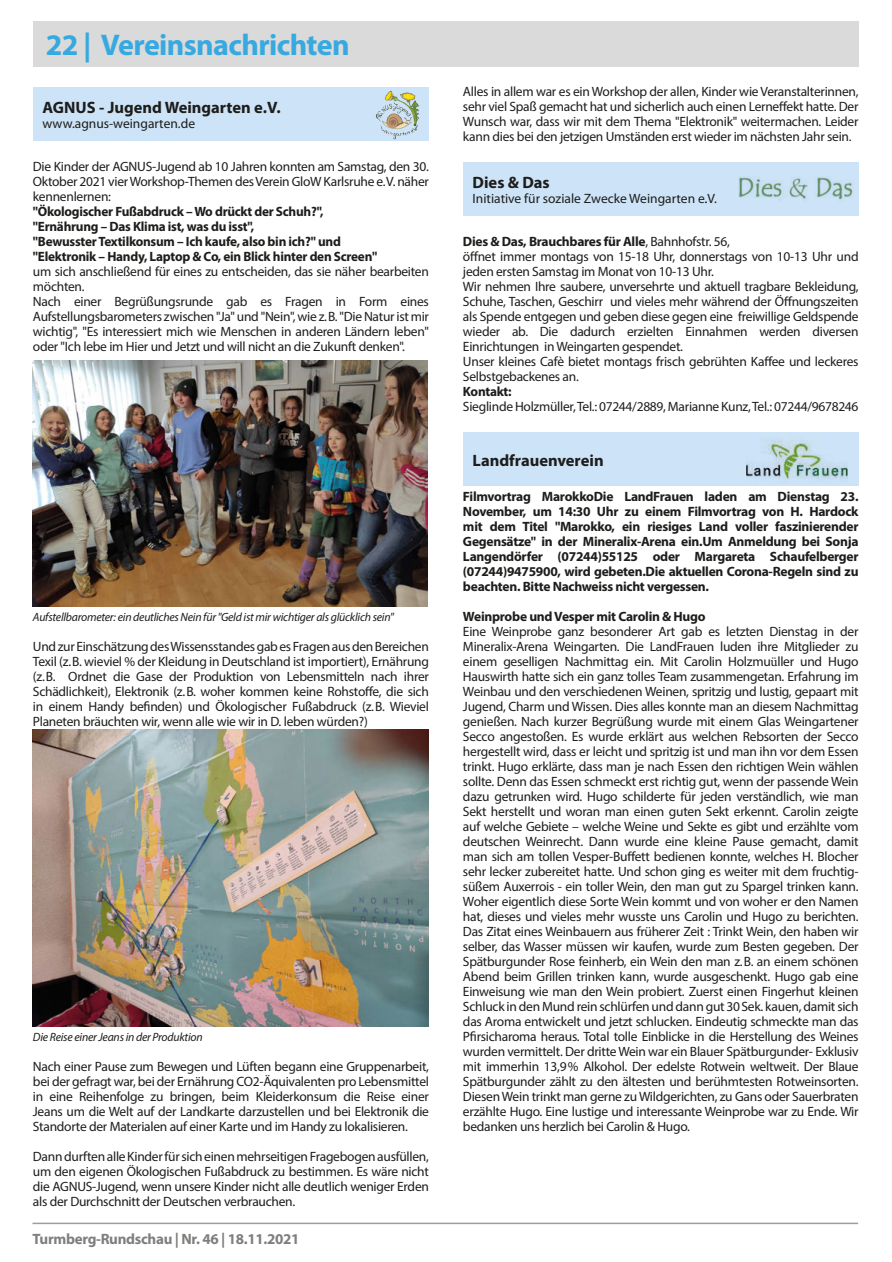
<style>
.page{position:relative;width:892px;height:1262px;background:#fff}
.page>*{position:absolute;margin:0;border:0;box-sizing:border-box;transform-origin:0 0}
.t1{font:700 30px "Myriad Pro";letter-spacing:-.02em;color:#36a9e1}
.t2{font:700 16.5px "Myriad Pro";color:#1d1d1b}
.t3{font:700 15px "Myriad Pro";letter-spacing:-.02em;color:#7e7e7d}
._03_01_-_Lauftext_No{font:13.5px/15px "Myriad Pro";letter-spacing:-.02em;color:#1d1d1b;text-align:justify}
._03_01_-_Lauftext_No-2{font:700 13.5px/15px "Myriad Pro";letter-spacing:-.02em;color:#1d1d1b;text-align:justify}
._03_01_-_Lauftext_No-3{font:13.5px "Myriad Pro";color:#1d1d1b}
._03_01_-_Lauftext_No-4{font:italic 12px "Myriad Pro";letter-spacing:-.02em;color:#1d1d1b}
.s1{font-weight:400}
.s2{font-family:"Minion Pro"}
</style>
<div class="page">
<hr style="left:32px;top:1222px;width:826px;height:2px;background:#9d9d9c">
<div style="left:33px;top:21px;width:825px;height:46px;background:#dadada"></div>
<div style="left:33px;top:88px;width:395px;height:53px;background:#cde3f7"></div>
<img style="left:376px;top:90px;width:44px;height:50px">
<img style="left:33px;top:361px;width:395px;height:245px">
<img style="left:33px;top:729px;width:395px;height:297px">
<div style="left:463px;top:163px;width:395px;height:53px;background:#cde3f7"></div>
<img style="left:738px;top:177px;width:115px;height:23px">
<div style="left:463px;top:433px;width:395px;height:53px;background:#cde3f7"></div>
<img style="left:746px;top:438px;width:102px;height:42px">
<p class="t1" style="left:46px;top:26px;width:305px">22 | Vereinsnachrichten</p>
<p class="t2" style="left:42px;top:97px;width:240px">AGNUS - Jugend Weingarten e.V.</p>
<p class="_03_01_-_Lauftext_No-3" style="left:42px;top:115px;width:154px">www.agnus-weingarten.de</p>
<p class="_03_01_-_Lauftext_No" style="left:33px;top:159px;width:397px">Die Kinder der AGNUS-Jugend ab 10 Jahren konnten am Samstag, den 30.<br>Oktober 2021 vier Workshop-Themen des Verein GloW Karlsruhe e.V. näher kennenlernen:</p>
<p class="_03_01_-_Lauftext_No-2" style="left:33px;top:204px;width:292px">"Ökologischer Fußabdruck – Wo drückt der Schuh?",</p>
<p class="_03_01_-_Lauftext_No-2" style="left:33px;top:219px;width:223px">"Ernährung – Das Klima ist, was du isst",</p>
<p class="_03_01_-_Lauftext_No-2" style="left:33px;top:234px;width:309px">"Bewusster Textilkonsum – Ich kaufe, also bin ich?" und</p>
<p class="_03_01_-_Lauftext_No-2" style="left:33px;top:249px;width:346px">"Elektronik – Handy, Laptop &amp; Co, ein Blick hinter den Screen"</p>
<p class="_03_01_-_Lauftext_No" style="left:33px;top:264px;width:397px">um sich anschließend für eines zu entscheiden, das sie näher bearbeiten möchten.</p>
<p class="_03_01_-_Lauftext_No" style="left:33px;top:294px;width:397px">Nach einer Begrüßungsrunde gab es Fragen in Form eines Aufstellungsbarometers zwischen "Ja" und "Nein", wie z.B. "Die Natur ist mir wichtig", "Es interessiert mich wie Menschen in anderen Ländern leben" oder "Ich lebe im Hier und Jetzt und will nicht an die Zukunft denken".</p>
<p class="_03_01_-_Lauftext_No-4" style="left:33px;top:610px;width:362px">Aufstellbarometer: ein deutliches Nein für "Geld ist mir wichtiger als glücklich sein"</p>
<p class="_03_01_-_Lauftext_No" style="left:33px;top:639px;width:397px">Und zur Einschätzung des Wissensstandes gab es Fragen aus den Bereichen</p>
<p class="_03_01_-_Lauftext_No" style="left:33px;top:654px;width:397px">Texil (z.B. wieviel % der Kleidung in Deutschland ist importiert), Ernährung (z.B. Ordnet die Gase der Produktion von Lebensmitteln nach ihrer Schädlichkeit), Elektronik (z.B. woher kommen keine Rohstoffe, die sich in einem Handy befinden) und Ökologischer Fußabdruck (z.B. Wieviel Planeten bräuchten wir, wenn alle wie wir in D. leben würden?)</p>
<p class="_03_01_-_Lauftext_No-4" style="left:33px;top:1030px;width:171px">Die Reise einer Jeans in der Produktion</p>
<p class="_03_01_-_Lauftext_No" style="left:33px;top:1059px;width:397px">Nach einer Pause zum Bewegen und Lüften begann eine Gruppenarbeit, bei der gefragt war, bei der Ernährung CO2-Äquivalenten pro Lebensmittel in eine Reihenfolge zu bringen, beim Kleiderkonsum die Reise einer Jeans um die Welt auf der Landkarte darzustellen und bei Elektronik die Standorte der Materialen auf einer Karte und im Handy zu lokalisieren.</p>
<p class="_03_01_-_Lauftext_No" style="left:33px;top:1149px;width:397px">Dann durften alle Kinder für sich einen mehrseitigen Fragebogen ausfüllen, um den eigenen Ökologischen Fußabdruck zu bestimmen. Es wäre nicht die AGNUS-Jugend, wenn unsere Kinder nicht alle deutlich weniger Erden als der Durchschnitt der Deutschen verbrauchen.</p>
<p class="t3" style="left:32px;top:1229px;width:268px">Turmberg-Rundschau | Nr. 46 | 18.11.2021</p>
<p class="_03_01_-_Lauftext_No" style="left:463px;top:84px;width:397px">Alles in allem war es ein Workshop der allen, Kinder wie Veranstalterinnen, sehr viel Spaß gemacht hat und sicherlich auch einen Lerneffekt hatte. Der Wunsch war, dass wir mit dem Thema "Elektronik" weitermachen. Leider kann dies bei den jetzigen Umständen erst wieder im nächsten Jahr sein.</p>
<p class="t2" style="left:472px;top:172px;width:79px">Dies &amp; Das</p>
<p class="_03_01_-_Lauftext_No-3" style="left:472px;top:190px;width:246px">Initiative für soziale Zwecke Weingarten e.V.</p>
<p class="_03_01_-_Lauftext_No-2" style="left:463px;top:234px;width:269px">Dies &amp; Das, Brauchbares für Alle<span class="s1">, Bahnhofstr. 56,</span></p>
<p class="_03_01_-_Lauftext_No" style="left:463px;top:249px;width:397px">öffnet immer montags von 15-18 Uhr, donnerstags von 10-13 Uhr und jeden ersten Samstag im Monat von 10-13 Uhr.</p>
<p class="_03_01_-_Lauftext_No" style="left:463px;top:279px;width:397px">Wir nehmen Ihre saubere, unversehrte und aktuell tragbare Bekleidung, Schuhe, Taschen, Geschirr und vieles mehr während der Öffnungszeiten als Spende entgegen und geben diese gegen eine freiwillige Geldspende wieder ab. Die dadurch erzielten Einnahmen werden diversen Einrichtungen in Weingarten gespendet.</p>
<p class="_03_01_-_Lauftext_No" style="left:463px;top:354px;width:397px">Unser kleines Cafè bietet montags frisch gebrühten Kaffee und leckeres<br>Selbstgebackenes an.</p>
<p class="_03_01_-_Lauftext_No-2" style="left:463px;top:384px;width:50px">Kontakt:</p>
<p class="_03_01_-_Lauftext_No" style="left:463px;top:399px;width:397px">Sieglinde Holzmüller, Tel.: 07244/2889, Marianne Kunz, Tel.: 07244/9678246</p>
<p class="t2" style="left:472px;top:449px;width:133px">Landfrauenverein</p>
<p class="_03_01_-_Lauftext_No-2" style="left:463px;top:489px;width:397px">Filmvortrag MarokkoDie LandFrauen laden am Dienstag 23.<br>November, um 14:30 Uhr zu einem Filmvortrag von H. Hardock mit dem Titel "Marokko, ein riesiges Land voller faszinierender Gegensätze" in der Mineralix-Arena ein.Um Anmeldung bei Sonja Langendörfer (07244)55125 oder Margareta Schaufelberger (07244)9475900, wird gebeten.Die aktuellen Corona-Regeln sind zu beachten. Bitte Nachweiss nicht vergessen.</p>
<p class="_03_01_-_Lauftext_No-2" style="left:463px;top:609px;width:244px">Weinprobe und Vesper mit Carolin &amp; Hugo</p>
<p class="_03_01_-_Lauftext_No" style="left:463px;top:624px;width:397px">Eine Weinprobe ganz besonderer Art gab es letzten Dienstag in der Mineralix-Arena Weingarten. Die LandFrauen luden ihre Mitglieder zu einem geselligen Nachmittag ein. Mit Carolin Holzmu<span class="s2">ü</span>ller und Hugo Hauswirth hatte sich ein ganz tolles Team zusammengetan. Erfahrung im Weinbau und den verschiedenen Weinen, spritzig und lustig, gepaart mit Jugend, Charm und Wissen. Dies alles konnte man an diesem Nachmittag genießen. Nach kurzer Begrüßung wurde mit einem Glas Weingartener Secco angestoßen. Es wurde erklärt aus welchen Rebsorten der Secco hergestellt wird, dass er leicht und spritzig ist und man ihn vor dem Essen trinkt. Hugo erklärte, dass man je nach Essen den richtigen Wein wählen sollte. Denn das Essen schmeckt erst richtig gut, wenn der passende Wein dazu getrunken wird. Hugo schilderte für jeden verständlich, wie man Sekt herstellt und woran man einen guten Sekt erkennt. Carolin zeigte auf welche Gebiete – welche Weine und Sekte es gibt und erzählte vom deutschen Weinrecht. Dann wurde eine kleine Pause gemacht, damit man sich am tollen Vesper-Buffett bedienen konnte, welches H. Blocher sehr lecker zubereitet hatte. Und schon ging es weiter mit dem fruchtig&shy;süßem Auxerrois - ein toller Wein, den man gut zu Spargel trinken kann.<br>Woher eigentlich diese Sorte Wein kommt und von woher er den Namen hat, dieses und vieles mehr wusste uns Carolin und Hugo zu berichten.<br>Das Zitat eines Weinbauern aus früherer Zeit : Trinkt Wein, den haben wir selber, das Wasser müssen wir kaufen, wurde zum Besten gegeben. Der Spätburgunder Rose feinherb, ein Wein den man z.B. an einem schönen Abend beim Grillen trinken kann, wurde ausgeschenkt. Hugo gab eine Einweisung wie man den Wein probiert. Zuerst einen Fingerhut kleinen Schluck in den Mund rein schlürfen und dann gut 30Sek. kauen, damit sich das Aroma entwickelt und jetzt schlucken. Eindeutig schmeckte man das Pfirsicharoma heraus. Total tolle Einblicke in die Herstellung des Weines wurden vermittelt. Der dritte Wein war ein Blauer Spätburgunder- Exklusiv mit immerhin 13,9% Alkohol. Der edelste Rotwein weltweit. Der Blaue Spätburgunder zählt zu den ältesten und berühmtesten Rotweinsorten.<br>Diesen Wein trinkt man gerne zu Wildgerichten, zu Gans oder Sauerbraten erzählte Hugo. Eine lustige und interessante Weinprobe war zu Ende. Wir bedanken uns herzlich bei Carolin &amp; Hugo.</p>
</div>
